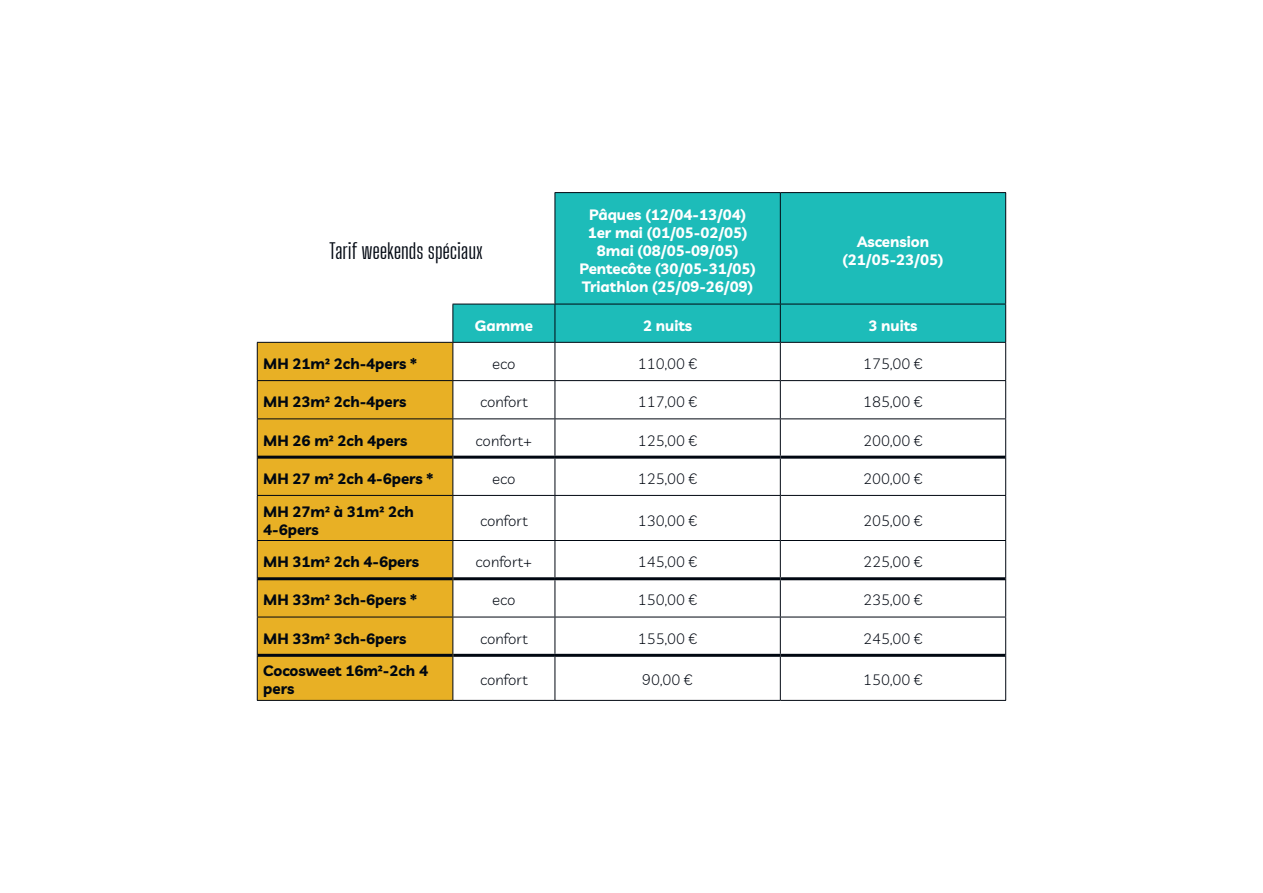
<style>
.page{position:relative;width:1263px;height:893px;background:#fff}
.page>*{position:absolute;margin:0;border:0;box-sizing:border-box;transform-origin:0 0}
.Italique{font:21px "Big Shoulders Display";letter-spacing:-.005em;color:#000711}
.Texte_courant{font:300 15px "Livvic";color:#000711}
.Texte_courant-2{font:700 15px/18px "Livvic";color:#000711}
.En_tête{font:700 15px "Livvic";color:#fff}
</style>
<div class="page">
<svg style="left:453px;top:193px;width:552px;height:149px;background:#3ec4c2"></svg>
<div style="left:258px;top:343px;width:194px;height:357px;background:#e8b025"></div>
<hr style="left:555px;top:193px;width:1px;height:111px;background:#000711">
<hr style="left:780px;top:193px;width:1px;height:111px;background:#000711">
<hr style="left:1005px;top:193px;width:1px;height:111px;background:#000711">
<hr style="left:555px;top:304px;width:225px;height:1px;background:#000711">
<hr style="left:555px;top:304px;width:1px;height:38px;background:#000711">
<hr style="left:780px;top:304px;width:226px;height:1px;background:#000711">
<hr style="left:780px;top:304px;width:1px;height:38px;background:#000711">
<hr style="left:1005px;top:304px;width:1px;height:38px;background:#000711">
<hr style="left:555px;top:342px;width:225px;height:1px;background:#000711">
<hr style="left:555px;top:343px;width:1px;height:37px;background:#000711">
<hr style="left:780px;top:342px;width:226px;height:1px;background:#000711">
<hr style="left:780px;top:343px;width:1px;height:37px;background:#000711">
<hr style="left:1005px;top:343px;width:1px;height:37px;background:#000711">
<hr style="left:555px;top:380px;width:225px;height:1px;background:#000711">
<hr style="left:555px;top:381px;width:1px;height:37px;background:#000711">
<hr style="left:780px;top:380px;width:226px;height:1px;background:#000711">
<hr style="left:780px;top:381px;width:1px;height:37px;background:#000711">
<hr style="left:1005px;top:381px;width:1px;height:37px;background:#000711">
<hr style="left:555px;top:418px;width:225px;height:1px;background:#000711">
<hr style="left:555px;top:419px;width:1px;height:37px;background:#000711">
<hr style="left:780px;top:418px;width:226px;height:1px;background:#000711">
<hr style="left:780px;top:419px;width:1px;height:37px;background:#000711">
<hr style="left:1005px;top:419px;width:1px;height:38px;background:#000711">
<hr style="left:555px;top:459px;width:1px;height:36px;background:#000711">
<hr style="left:780px;top:459px;width:1px;height:36px;background:#000711">
<hr style="left:1005px;top:457px;width:1px;height:38px;background:#000711">
<hr style="left:555px;top:495px;width:225px;height:1px;background:#000711">
<hr style="left:555px;top:496px;width:1px;height:44px;background:#000711">
<hr style="left:780px;top:495px;width:226px;height:1px;background:#000711">
<hr style="left:780px;top:496px;width:1px;height:44px;background:#000711">
<hr style="left:1005px;top:496px;width:1px;height:44px;background:#000711">
<hr style="left:555px;top:540px;width:225px;height:1px;background:#000711">
<hr style="left:555px;top:541px;width:1px;height:36px;background:#000711">
<hr style="left:780px;top:540px;width:226px;height:1px;background:#000711">
<hr style="left:780px;top:541px;width:1px;height:36px;background:#000711">
<hr style="left:1005px;top:541px;width:1px;height:38px;background:#000711">
<hr style="left:555px;top:580px;width:1px;height:37px;background:#000711">
<hr style="left:780px;top:580px;width:1px;height:37px;background:#000711">
<hr style="left:1005px;top:579px;width:1px;height:38px;background:#000711">
<hr style="left:555px;top:617px;width:225px;height:1px;background:#000711">
<hr style="left:555px;top:617px;width:1px;height:37px;background:#000711">
<hr style="left:780px;top:617px;width:226px;height:1px;background:#000711">
<hr style="left:780px;top:617px;width:1px;height:37px;background:#000711">
<hr style="left:1005px;top:617px;width:1px;height:38px;background:#000711">
<hr style="left:555px;top:657px;width:1px;height:43px;background:#000711">
<hr style="left:780px;top:657px;width:1px;height:43px;background:#000711">
<hr style="left:1005px;top:655px;width:1px;height:45px;background:#000711">
<hr style="left:555px;top:700px;width:225px;height:1px;background:#000711">
<hr style="left:780px;top:700px;width:226px;height:1px;background:#000711">
<hr style="left:555px;top:192px;width:225px;height:1px;background:#000711">
<hr style="left:780px;top:192px;width:226px;height:1px;background:#000711">
<hr style="left:258px;top:456px;width:194px;height:3px;background:#000711">
<hr style="left:453px;top:456px;width:102px;height:3px;background:#000711">
<hr style="left:555px;top:456px;width:225px;height:3px;background:#000711">
<hr style="left:780px;top:456px;width:225px;height:3px;background:#000711">
<hr style="left:258px;top:577px;width:194px;height:3px;background:#000711">
<hr style="left:453px;top:577px;width:102px;height:3px;background:#000711">
<hr style="left:555px;top:577px;width:225px;height:3px;background:#000711">
<hr style="left:780px;top:577px;width:225px;height:3px;background:#000711">
<hr style="left:258px;top:654px;width:194px;height:3px;background:#000711">
<hr style="left:453px;top:654px;width:102px;height:3px;background:#000711">
<hr style="left:555px;top:654px;width:225px;height:3px;background:#000711">
<hr style="left:780px;top:654px;width:225px;height:3px;background:#000711">
<hr style="left:257px;top:342px;width:196px;height:1px;background:#000711">
<hr style="left:257px;top:343px;width:1px;height:37px;background:#000711">
<hr style="left:452px;top:343px;width:1px;height:37px;background:#000711">
<hr style="left:257px;top:380px;width:196px;height:1px;background:#000711">
<hr style="left:257px;top:381px;width:1px;height:37px;background:#000711">
<hr style="left:453px;top:380px;width:102px;height:1px;background:#000711">
<hr style="left:452px;top:381px;width:1px;height:37px;background:#000711">
<hr style="left:257px;top:418px;width:196px;height:1px;background:#000711">
<hr style="left:257px;top:419px;width:1px;height:38px;background:#000711">
<hr style="left:453px;top:418px;width:102px;height:1px;background:#000711">
<hr style="left:452px;top:419px;width:1px;height:38px;background:#000711">
<hr style="left:257px;top:457px;width:1px;height:38px;background:#000711">
<hr style="left:452px;top:457px;width:1px;height:38px;background:#000711">
<hr style="left:257px;top:495px;width:196px;height:1px;background:#000711">
<hr style="left:257px;top:496px;width:1px;height:44px;background:#000711">
<hr style="left:453px;top:495px;width:102px;height:1px;background:#000711">
<hr style="left:452px;top:496px;width:1px;height:44px;background:#000711">
<hr style="left:257px;top:540px;width:196px;height:1px;background:#000711">
<hr style="left:257px;top:541px;width:1px;height:38px;background:#000711">
<hr style="left:453px;top:540px;width:102px;height:1px;background:#000711">
<hr style="left:452px;top:541px;width:1px;height:38px;background:#000711">
<hr style="left:257px;top:579px;width:1px;height:38px;background:#000711">
<hr style="left:452px;top:579px;width:1px;height:38px;background:#000711">
<hr style="left:257px;top:617px;width:196px;height:1px;background:#000711">
<hr style="left:257px;top:617px;width:1px;height:38px;background:#000711">
<hr style="left:453px;top:617px;width:102px;height:1px;background:#000711">
<hr style="left:452px;top:617px;width:1px;height:38px;background:#000711">
<hr style="left:257px;top:655px;width:1px;height:45px;background:#000711">
<hr style="left:452px;top:655px;width:1px;height:45px;background:#000711">
<hr style="left:257px;top:700px;width:196px;height:1px;background:#000711">
<hr style="left:453px;top:700px;width:102px;height:1px;background:#000711">
<hr style="left:452px;top:304px;width:103px;height:1px;background:#000711">
<hr style="left:452px;top:304px;width:1px;height:38px;background:#000711">
<hr style="left:453px;top:342px;width:102px;height:1px;background:#000711">
<p class="Italique" style="left:329px;top:237px;width:155px">Tarif weekends spéciaux</p>
<p class="En_tête" style="left:589px;top:203px;width:158px">Pâques (12/04-13/04)</p>
<p class="En_tête" style="left:588px;top:221px;width:161px">1er mai (01/05-02/05)</p>
<p class="En_tête" style="left:597px;top:239px;width:143px">8mai (08/05-09/05)</p>
<p class="En_tête" style="left:579px;top:257px;width:178px">Pentecôte (30/05-31/05)</p>
<p class="En_tête" style="left:582px;top:275px;width:172px">Triathlon (25/09-26/09)</p>
<p class="En_tête" style="left:857px;top:230px;width:74px">Ascension</p>
<p class="En_tête" style="left:843px;top:248px;width:102px">(21/05-23/05)</p>
<p class="En_tête" style="left:475px;top:314px;width:60px">Gamme</p>
<p class="En_tête" style="left:643px;top:314px;width:51px">2 nuits</p>
<p class="En_tête" style="left:868px;top:314px;width:51px">3 nuits</p>
<p class="Texte_courant-2" style="left:263px;top:353px;width:155px">MH 21m² 2ch-4pers *</p>
<p class="Texte_courant" style="left:492px;top:352px;width:25px">eco</p>
<p class="Texte_courant" style="left:638px;top:352px;width:61px">110,00 €</p>
<p class="Texte_courant" style="left:863px;top:352px;width:61px">175,00 €</p>
<p class="Texte_courant-2" style="left:263px;top:392px;width:145px">MH 23m² 2ch-4pers</p>
<p class="Texte_courant" style="left:480px;top:391px;width:49px">confort</p>
<p class="Texte_courant" style="left:638px;top:391px;width:61px">117,00 €</p>
<p class="Texte_courant" style="left:863px;top:391px;width:61px">185,00 €</p>
<p class="Texte_courant-2" style="left:263px;top:430px;width:146px">MH 26 m² 2ch 4pers</p>
<p class="Texte_courant" style="left:476px;top:429px;width:58px">confort+</p>
<p class="Texte_courant" style="left:638px;top:429px;width:61px">125,00 €</p>
<p class="Texte_courant" style="left:863px;top:429px;width:61px">200,00 €</p>
<p class="Texte_courant-2" style="left:263px;top:468px;width:172px">MH 27 m² 2ch 4-6pers *</p>
<p class="Texte_courant" style="left:492px;top:467px;width:25px">eco</p>
<p class="Texte_courant" style="left:638px;top:467px;width:61px">125,00 €</p>
<p class="Texte_courant" style="left:863px;top:467px;width:61px">200,00 €</p>
<p class="Texte_courant-2" style="left:263px;top:501px;width:152px">MH 27m² à 31m² 2ch<br>4-6pers</p>
<p class="Texte_courant" style="left:480px;top:509px;width:49px">confort</p>
<p class="Texte_courant" style="left:638px;top:509px;width:61px">130,00 €</p>
<p class="Texte_courant" style="left:863px;top:509px;width:61px">205,00 €</p>
<p class="Texte_courant-2" style="left:263px;top:551px;width:157px">MH 31m² 2ch 4-6pers</p>
<p class="Texte_courant" style="left:476px;top:551px;width:58px">confort+</p>
<p class="Texte_courant" style="left:638px;top:551px;width:61px">145,00 €</p>
<p class="Texte_courant" style="left:863px;top:551px;width:61px">225,00 €</p>
<p class="Texte_courant-2" style="left:263px;top:590px;width:155px">MH 33m² 3ch-6pers *</p>
<p class="Texte_courant" style="left:492px;top:589px;width:25px">eco</p>
<p class="Texte_courant" style="left:638px;top:589px;width:61px">150,00 €</p>
<p class="Texte_courant" style="left:863px;top:589px;width:61px">235,00 €</p>
<p class="Texte_courant-2" style="left:263px;top:628px;width:145px">MH 33m² 3ch-6pers</p>
<p class="Texte_courant" style="left:480px;top:627px;width:49px">confort</p>
<p class="Texte_courant" style="left:638px;top:627px;width:61px">155,00 €</p>
<p class="Texte_courant" style="left:863px;top:627px;width:61px">245,00 €</p>
<p class="Texte_courant-2" style="left:263px;top:661px;width:166px">Cocosweet 16m²-2ch 4 pers</p>
<p class="Texte_courant" style="left:480px;top:669px;width:49px">confort</p>
<p class="Texte_courant" style="left:642px;top:669px;width:52px">90,00 €</p>
<p class="Texte_courant" style="left:863px;top:669px;width:61px">150,00 €</p>
</div>
